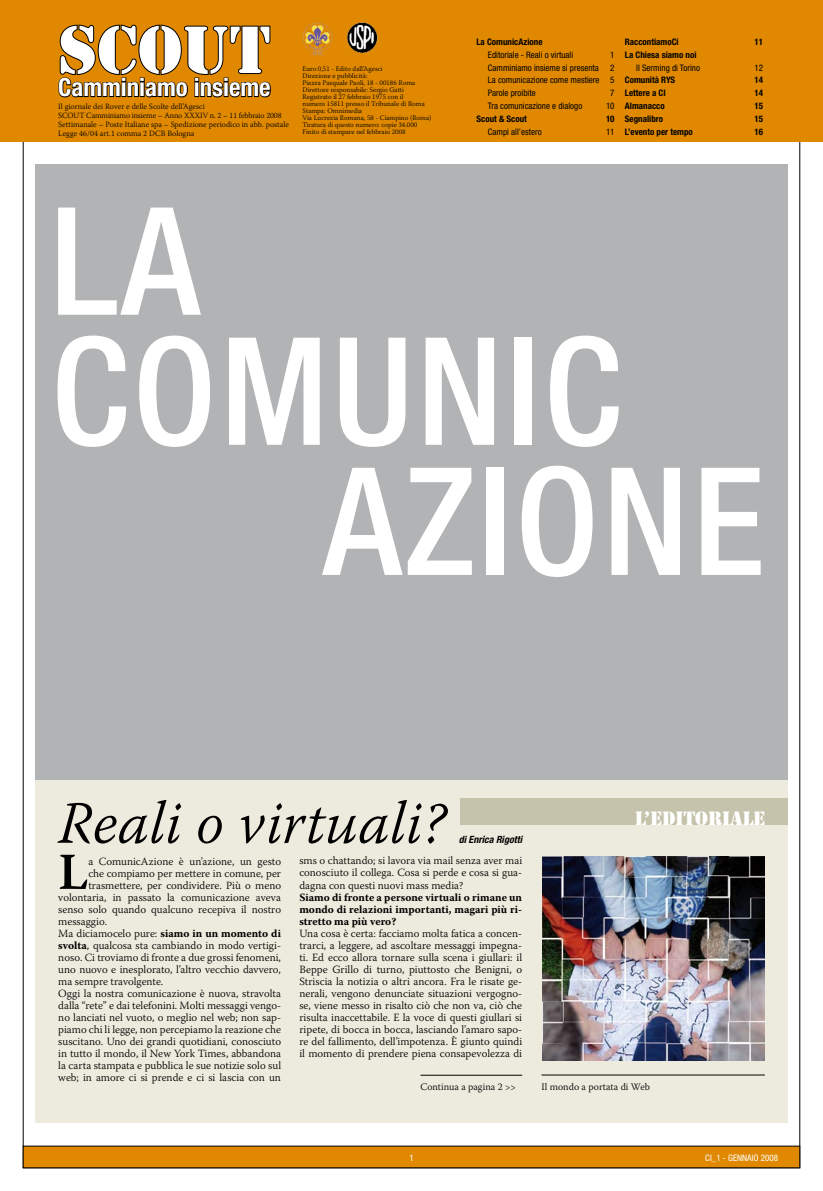
<style>
.page{position:relative;width:823px;height:1191px;background:#fff}
.page>*{position:absolute;margin:0;border:0;box-sizing:border-box;transform-origin:0 0}
.t1{font:500 condensed 150px "Helvetica Neue";letter-spacing:.025em;color:#fff}
.t2{font:62px "Stencil";color:#fff}
.t3{font:italic 300 60px "Warnock Pro";letter-spacing:-.01em;color:#000}
.t4{font:600 51.7px "Warnock Pro";color:#000}
.t5{font:700 condensed 25px "Helvetica Neue";color:#fff}
.t6{font:18px "Stencil";color:#fff}
.t7{font:300 11px/12px "Warnock Pro";color:#000;text-align:justify}
.t8{font:700 11px/12px "Warnock Pro";color:#000;text-align:justify}
.t9{font:300 10px "Warnock Pro";color:#000}
.t10{font:italic 700 condensed 10px "Helvetica Neue";color:#000}
.t11{font:condensed 9px/12.8px "Helvetica Neue";color:#000;text-align:justify}
.t12{font:700 condensed 9px "Helvetica Neue";color:#000}
.t13{font:condensed 9px "Helvetica Neue";color:#fff}
.t14{font:300 8px/9px "Warnock Pro";color:#000}
.t15{font:300 7px/7px "Warnock Pro";color:#000}
.s1{font-weight:700}
</style>
<div class="page">
<div style="left:23px;top:1146px;width:776px;height:21px;background:#e08900"></div>
<div style="left:35px;top:164px;width:752px;height:634px;background:#b1b3b4"></div>
<div style="left:35px;top:779px;width:752px;height:343px;background:#edebdd"></div>
<img style="left:542px;top:856px;width:222px;height:204px">
<hr style="left:541px;top:1074px;width:223px;height:1px;background:#000">
<hr style="left:420px;top:1074px;width:102px;height:1px;background:#000">
<div style="left:460px;top:798px;width:327px;height:27px;background:#c6c3ac"></div>
<div style="left:0;top:0;width:822px;height:142px;background:#e08900"></div>
<svg style="left:58px;top:24px;width:213px;height:74px"></svg>
<svg style="left:313px;top:23px;width:11px;height:2px"></svg>
<img style="left:347px;top:23px;width:30px;height:30px">
<h2 class="t2" style="left:58px;top:10px;width:214px">SCOUT</h2>
<p class="t14" style="left:58px;top:101px;width:232px">Il giornale dei Rover e delle Scolte dell’Agesci<br>SCOUT Camminiamo insieme – Anno XXXIV n. 2 – 11 febbraio 2008<br>Settimanale – Poste Italiane spa – Spedizione periodico in abb. postale Legge 46/04 art.1 comma 2 DCB Bologna</p>
<h3 class="t5" style="left:58px;top:72px;width:214px">Camminiamo insieme</h3>
<p class="t15" style="left:302px;top:65px;width:130px">Euro 0,51 - Edito dall’Agesci<br>Direzione e pubblicità:<br>Piazza Pasquale Paoli, 18 - 00186 Roma Direttore responsabile: Sergio Gatti Registrato il 27 febbraio 1975 con il<br>numero 15811 presso il Tribunale di Roma Stampa: Omnimedia<br>Via Lucrezia Romana, 58 - Ciampino (Roma)<br>Tiratura di questo numero: copie 34.000<br>Finito di stampare nel febbraio 2008</p>
<p class="t12" style="left:476px;top:36px;width:67px">La ComunicAzione</p>
<p class="t11" style="left:487px;top:48px;width:87px">Editoriale - Reali o virtuali</p>
<p class="t11" style="left:610px;top:48px;width:6px">1</p>
<p class="t11" style="left:487px;top:61px;width:112px">Camminiamo insieme si presenta</p>
<p class="t11" style="left:487px;top:61px;width:128px;text-indent:122px">2<br>La comunicazione come mestiere 5<br>Parole proibite</p>
<p class="t11" style="left:610px;top:87px;width:6px">7</p>
<p class="t11" style="left:487px;top:99px;width:96px">Tra comunicazione e dialogo</p>
<p class="t11" style="left:605px;top:99px;width:10px">10</p>
<p class="t12" style="left:476px;top:113px;width:52px">Scout &amp; Scout</p>
<p class="t12" style="left:605px;top:113px;width:10px">10</p>
<p class="t11" style="left:487px;top:125px;width:55px">Campi all’estero</p>
<p class="t11" style="left:605px;top:125px;width:10px">11</p>
<p class="t12" style="left:624px;top:36px;width:55px">RaccontiamoCi</p>
<p class="t12" style="left:754px;top:36px;width:10px">11</p>
<p class="t12" style="left:624px;top:49px;width:73px">La Chiesa siamo noi</p>
<p class="t11" style="left:636px;top:61px;width:65px">Il Serming di Torino</p>
<p class="t11" style="left:754px;top:61px;width:10px">12</p>
<p class="t12" style="left:624px;top:75px;width:52px">Comunità RYS</p>
<p class="t12" style="left:754px;top:75px;width:10px">14</p>
<p class="t12" style="left:624px;top:88px;width:42px">Lettere a CI</p>
<p class="t12" style="left:754px;top:88px;width:10px">14</p>
<p class="t12" style="left:624px;top:100px;width:41px">Almanacco</p>
<p class="t12" style="left:754px;top:100px;width:10px">15</p>
<p class="t12" style="left:624px;top:113px;width:40px">Segnalibro</p>
<p class="t12" style="left:754px;top:113px;width:10px">15</p>
<p class="t12" style="left:624px;top:126px;width:69px">L’evento per tempo</p>
<p class="t12" style="left:754px;top:126px;width:10px">16</p>
<h1 class="t1" style="left:51px;top:172px;width:150px">LA</h1>
<h1 class="t1" style="left:51px;top:302px;width:571px">COMUNIC</h1>
<h1 class="t1" style="left:323px;top:432px;width:442px">AZIONE</h1>
<h3 class="t3" style="left:58px;top:787px;width:389px">Reali o virtuali?</h3>
<p class="t10" style="left:458px;top:833px;width:65px">di Enrica Rigotti</p>
<h3 class="t6" style="left:634px;top:807px;width:132px">L’EDITORIALE</h3>
<h3 class="t4" style="left:58px;top:840px;width:32px">L</h3>
<p class="t7" style="left:88px;top:855px;width:194px">a ComunicAzione è un’azione, un gesto</p>
<p class="t7" style="left:88px;top:867px;width:194px">che compiamo per mettere in comune, per</p>
<p class="t7" style="left:88px;top:879px;width:194px">trasmettere, per condividere. Più o meno</p>
<p class="t7" style="left:58px;top:891px;width:224px">volontaria, in passato la comunicazione aveva</p>
<p class="t7" style="left:58px;top:903px;width:224px">senso solo quando qualcuno recepiva il nostro</p>
<p class="t7" style="left:58px;top:915px;width:50px">messaggio.</p>
<p class="t7" style="left:58px;top:927px;width:224px">Ma diciamocelo pure: <span class="s1">siamo in un momento di</span></p>
<p class="t7" style="left:58px;top:939px;width:224px"><span class="s1">svolta</span>, qualcosa sta cambiando in modo vertigi-</p>
<p class="t7" style="left:58px;top:951px;width:224px">noso. Ci troviamo di fronte a due grossi fenomeni,</p>
<p class="t7" style="left:58px;top:963px;width:224px">uno nuovo e inesplorato, l’altro vecchio davvero,</p>
<p class="t7" style="left:58px;top:975px;width:106px">ma sempre travolgente.</p>
<p class="t7" style="left:58px;top:987px;width:224px">Oggi la nostra comunicazione è nuova, stravolta</p>
<p class="t7" style="left:58px;top:999px;width:224px">dalla “rete” e dai telefonini. Molti messaggi vengo-</p>
<p class="t7" style="left:58px;top:1011px;width:224px">no lanciati nel vuoto, o meglio nel web; non sap-</p>
<p class="t7" style="left:58px;top:1023px;width:224px">piamo chi li legge, non percepiamo la reazione che</p>
<p class="t7" style="left:58px;top:1035px;width:224px">suscitano. Uno dei grandi quotidiani, conosciuto</p>
<p class="t7" style="left:58px;top:1047px;width:224px">in tutto il mondo, il New York Times, abbandona</p>
<p class="t7" style="left:58px;top:1059px;width:224px">la carta stampata e pubblica le sue notizie solo sul</p>
<p class="t7" style="left:58px;top:1071px;width:224px">web; in amore ci si prende e ci si lascia con un</p>
<p class="t7" style="left:299px;top:854px;width:224px">sms o chattando; si lavora via mail senza aver mai conosciuto il collega. Cosa si perde e cosa si gua&shy;dagna con questi nuovi mass media?</p>
<p class="t8" style="left:299px;top:890px;width:224px">Siamo di fronte a persone virtuali o rimane un mondo di relazioni importanti, magari più ri&shy;stretto ma più vero?</p>
<p class="t7" style="left:299px;top:926px;width:224px">Una cosa è certa: facciamo molta fatica a concen&shy;trarci, a leggere, ad ascoltare messaggi impegna&shy;ti. Ed ecco allora tornare sulla scena i giullari: il Beppe Grillo di turno, piuttosto che Benigni, o Striscia la notizia o altri ancora. Fra le risate ge&shy;nerali, vengono denunciate situazioni vergogno&shy;se, viene messo in risalto ciò che non va, ciò che risulta inaccettabile. E la voce di questi giullari si ripete, di bocca in bocca, lasciando l’amaro sapo&shy;re del fallimento, dell’impotenza. È giunto quindi il momento di prendere piena consapevolezza di</p>
<p class="t9" style="left:420px;top:1080px;width:97px">Continua a pagina 2 &gt;&gt;</p>
<p class="t9" style="left:541px;top:1080px;width:110px">Il mondo a portata di Web</p>
<p class="t13" style="left:409px;top:1152px;width:6px">1</p>
<p class="t13" style="left:705px;top:1152px;width:74px">CI_1 - GENNAIO 2008</p>
</div>
